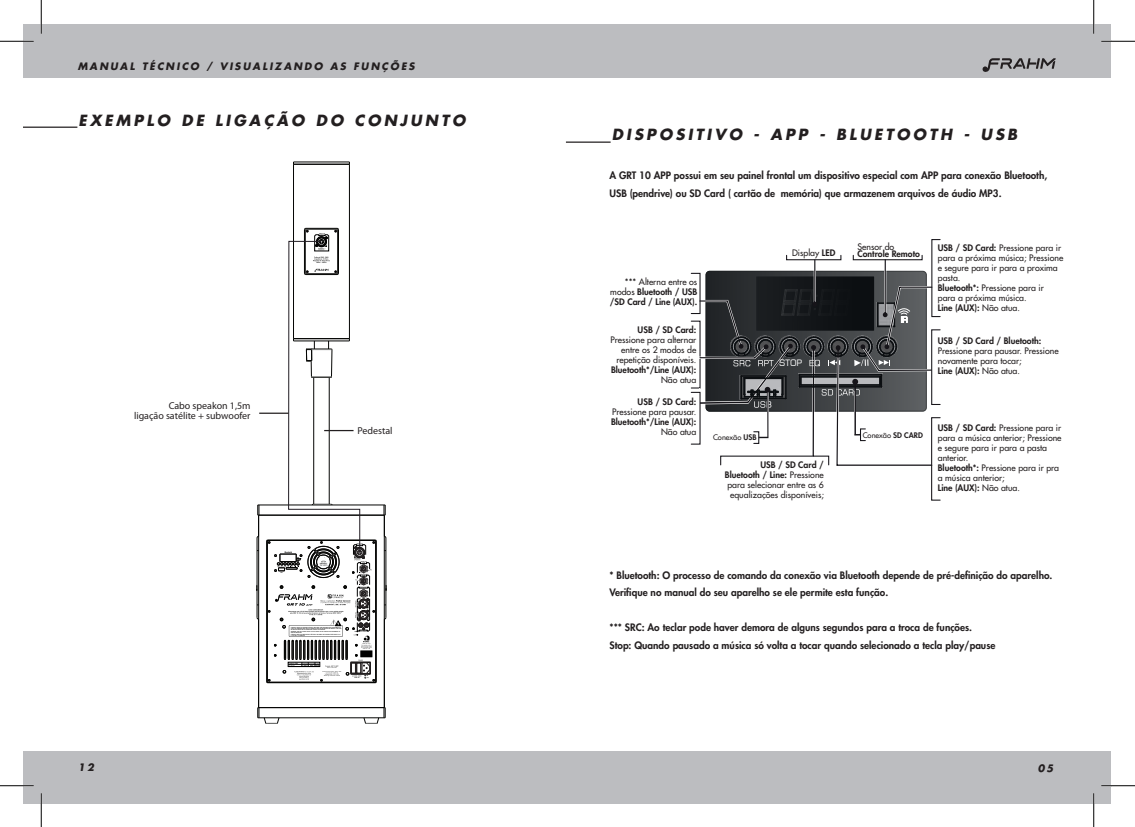
<style>
.page{position:relative;width:1135px;height:827px;background:#fff}
.page>*{position:absolute;margin:0;border:0;box-sizing:border-box;transform-origin:0 0}
.t1{font:italic 700 15px "Futura Std";letter-spacing:.2em;color:#231f20}
.t2{font:800 10px/17.5px "Futura Std";color:#231f20}
.t3{font:10px/10px "Myriad Pro";color:#231f20;text-align:right}
.t4{font:italic 700 10px "Futura Std";letter-spacing:.2em;color:#231f20}
.t5{font:500 8.75px/10px "Futura Std";color:#231f20}
.t6{font:800 8.75px/10px "Futura Std";color:#231f20;text-align:justify}
.t7{font:8.75px "Square 721 BT";color:#fff}
.t8{font:500 7.5px "Futura Std";color:#231f20}
.s1{font-weight:500}
.s2{font-weight:800}
</style>
<div class="page">
<div style="left:24px;top:25px;width:1087px;height:53px;background:#bcbdc0"></div>
<div style="left:24px;top:751px;width:1087px;height:52px;background:#bcbdc0"></div>
<hr style="left:566px;top:141px;width:45px;height:2px;background:#231f20">
<svg style="left:698px;top:259px;width:235px;height:207px"></svg>
<div style="left:753px;top:431px;width:6px;height:13px;border:1px solid #161419"></div>
<div style="left:860px;top:428px;width:6px;height:13px;border:1px solid #161419"></div>
<div style="left:931px;top:329px;width:10px;height:76px;border:1px solid #161419"></div>
<div style="left:931px;top:417px;width:10px;height:83px;border:1px solid #161419"></div>
<hr style="left:293px;top:162px;width:56px;height:1px;background:#040503">
<hr style="left:293px;top:164px;width:1px;height:174px;background:#040503">
<hr style="left:293px;top:164px;width:56px;height:1px;background:#040503">
<hr style="left:349px;top:164px;width:1px;height:174px;background:#040503">
<hr style="left:258px;top:619px;width:1px;height:88px;background:#040503">
<hr style="left:384px;top:619px;width:1px;height:88px;background:#040503">
<hr style="left:258px;top:717px;width:127px;height:1px;background:#040503">
<hr style="left:258px;top:707px;width:127px;height:1px;background:#040503">
<svg style="left:258px;top:708px;width:21px;height:16px"></svg>
<svg style="left:364px;top:707px;width:22px;height:17px"></svg>
<svg style="left:257px;top:228px;width:130px;height:455px"></svg>
<hr style="left:24px;top:127px;width:53px;height:1px;background:#231f20">
<svg style="left:982px;top:58px;width:74px;height:14px"></svg>
<hr style="left:324px;top:430px;width:30px;height:1px;background:#231f20">
<hr style="left:259px;top:412px;width:30px;height:2px;background:#231f20">
<hr style="left:0;top:40px;width:34px;height:2px;background:#fff">
<hr style="left:1101px;top:40px;width:34px;height:2px;background:#fff">
<hr style="left:40px;top:0;width:2px;height:34px;background:#fff">
<hr style="left:40px;top:793px;width:2px;height:34px;background:#fff">
<hr style="left:0;top:41px;width:34px;height:1px;background:#000">
<hr style="left:1101px;top:41px;width:34px;height:1px;background:#000">
<hr style="left:0;top:785px;width:34px;height:1px;background:#000">
<hr style="left:1101px;top:785px;width:34px;height:1px;background:#000">
<hr style="left:41px;top:0;width:1px;height:34px;background:#000">
<hr style="left:41px;top:793px;width:1px;height:34px;background:#000">
<hr style="left:1093px;top:0;width:1px;height:34px;background:#000">
<hr style="left:1093px;top:793px;width:1px;height:34px;background:#000">
<p class="t4" style="left:78px;top:59px;width:338px">MANUAL TÉCNICO / VISUALIZANDO AS FUNÇÕES</p>
<h1 class="t1" style="left:79px;top:110px;width:388px">EXEMPLO DE LIGAÇÃO DO CONJUNTO</h1>
<p class="t3" style="left:134px;top:401px;width:118px">Cabo speakon 1,5m<br>ligação satélite + subwoofer</p>
<p class="t3" style="left:357px;top:425px;width:37px">Pedestal</p>
<h1 class="t1" style="left:612px;top:124px;width:407px">DISPOSITIVO - APP - BLUETOOTH - USB</h1>
<p class="t2" style="left:609px;top:167px;width:439px">A GRT 10 APP possui em seu painel frontal um dispositivo especial com APP para conexão Bluetooth,<br>USB (pendrive) ou SD Card ( cartão de memória) que armazenem arquivos de áudio MP3.</p>
<p class="t6" style="left:610px;top:277px;width:89px;text-indent:15px"><span class="s1">*** Alterna entre os modos</span> Bluetooth / USB /SD Card / Line (AUX).</p>
<p class="t6" style="left:638px;top:324px;width:60px">USB / SD Card:</p>
<p class="t5" style="left:610px;top:334px;width:87px;text-align:right">Pressione para alternar entre os 2 modos de repetição disponíveis.</p>
<p class="t6" style="left:611px;top:364px;width:87px">Bluetooth*/Line (AUX):</p>
<p class="t5" style="left:661px;top:374px;width:37px">Não atua</p>
<p class="t6" style="left:638px;top:397px;width:60px">USB / SD Card:</p>
<p class="t5" style="left:612px;top:407px;width:86px">Pressione para pausar.</p>
<p class="t6" style="left:611px;top:417px;width:87px">Bluetooth*/Line (AUX):</p>
<p class="t5" style="left:661px;top:427px;width:37px">Não atua</p>
<p class="t5" style="left:857px;top:241px;width:38px">Sensor do</p>
<p class="t5" style="left:792px;top:248px;width:45px">Display <span class="s2">LED</span></p>
<p class="t6" style="left:857px;top:249px;width:64px">Controle Remoto</p>
<p class="t7" style="left:779px;top:357px;width:25px">STOP</p>
<p class="t5" style="left:938px;top:243px;width:127px"><span class="s2">USB / SD Card:</span> Pressione para ir para a próxima música; Pressione e segure para ir para a proxima pasta.<br><span class="s2">Bluetooth*:</span> Pressione para ir para a próxima música.<br><span class="s2">Line (AUX):</span> Não atua.</p>
<p class="t6" style="left:938px;top:336px;width:105px">USB / SD Card / Bluetooth:</p>
<p class="t5" style="left:938px;top:346px;width:122px">Pressione para pausar. Pressione novamente para tocar;<br><span class="s2">Line (AUX):</span> Não atua.</p>
<p class="t8" style="left:713px;top:432px;width:45px">Conexão <span class="s2">USB</span></p>
<p class="t8" style="left:863px;top:430px;width:62px">Conexão <span class="s2">SD CARD</span></p>
<p class="t5" style="left:725px;top:460px;width:100px;text-align:right"><span class="s2">USB / SD Card /<br>Bluetooth / Line:</span> Pressione para selecionar entre as 6 equalizações disponíveis;</p>
<p class="t5" style="left:938px;top:423px;width:125px"><span class="s2">USB / SD Card:</span> Pressione para ir para a música anterior; Pressione e segure para ir para a pasta anterior.<br><span class="s2">Bluetooth*:</span> Pressione para ir pra a música anterior;<br><span class="s2">Line (AUX):</span> Não atua.</p>
<p class="t2" style="left:609px;top:566px;width:444px">* Bluetooth: O processo de comando da conexão via Bluetooth depende de pré-definição do aparelho.<br>Verifique no manual do seu aparelho se ele permite esta função.</p>
<p class="t2" style="left:609px;top:619px;width:387px">*** SRC: Ao teclar pode haver demora de alguns segundos para a troca de funções.<br>Stop: Quando pausado a música só volta a tocar quando selecionado a tecla play/pause</p>
<p class="t4" style="left:78px;top:761px;width:17px">12</p>
<p class="t4" style="left:1038px;top:761px;width:17px">05</p>
</div>
